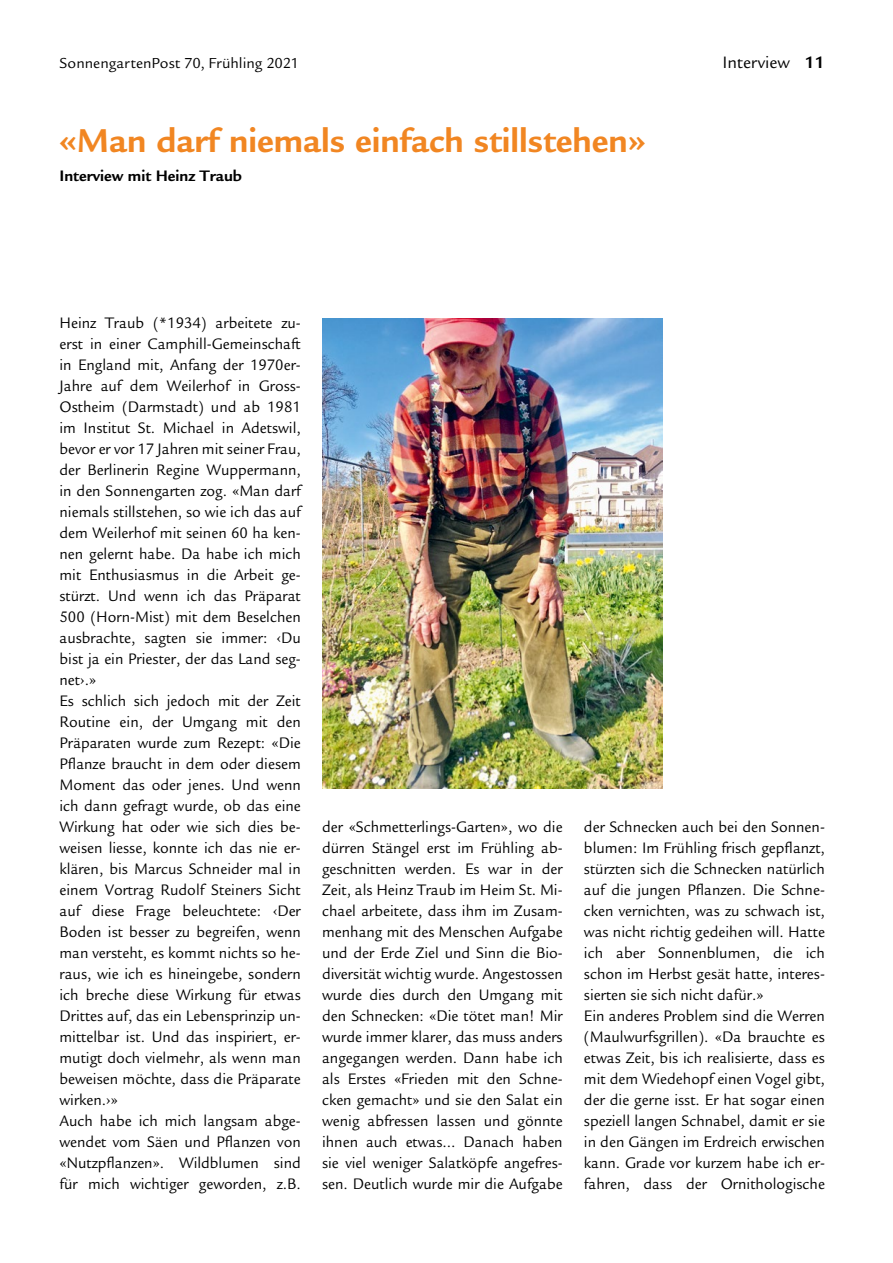
<style>
.page{position:relative;width:893px;height:1263px;background:#fff}
.page>*{position:absolute;margin:0;border:0;box-sizing:border-box;transform-origin:0 0}
.t1{font:700 36px "Legacy Sans Std";color:#f18622}
.t2{font:18px "Legacy Sans";color:#000}
.t3{font:16.5px/21px "Legacy Sans Std";color:#000;scale:.95 1}
.t4{font:700 16.5px "Legacy Sans";color:#000}
.t5{font:15.75px "Legacy Sans Std";color:#000}
.s1{font-family:"Legacy Sans Std";font-weight:700}
</style>
<div class="page">
<img style="left:322px;top:319px;width:340px;height:470px">
<p class="t5" style="left:60px;top:55px;width:241px">SonnengartenPost 70, Frühling 2021</p>
<p class="t2" style="left:722px;top:53px;width:104px">Interview <span class="s1">11</span></p>
<h1 class="t1" style="left:59px;top:120px;width:589px">«Man darf niemals einfach stillstehen»</h1>
<p class="t4" style="left:60px;top:167px;width:184px">Interview mit Heinz Traub</p>
<p class="t3" style="left:60px;top:313px;width:256px">Heinz Traub (*1934) arbeitete zu&shy;erst in einer Camphill-Gemeinschaft in England mit, Anfang der 1970er-Jahre auf dem Weilerhof in Gross-Ostheim (Darmstadt) und ab 1981 im Institut St. Michael in Adetswil, bevor er vor 17 Jahren mit seiner Frau, der Berlinerin Regine Wuppermann, in den Sonnengarten zog. «Man darf niemals stillstehen, so wie ich das auf dem Weilerhof mit seinen 60 ha ken&shy;nen gelernt habe. Da habe ich mich mit Enthusiasmus in die Arbeit ge&shy;stürzt. Und wenn ich das Präparat 500 (Horn-Mist) mit dem Beselchen ausbrachte, sagten sie immer: ‹Du bist ja ein Priester, der das Land seg&shy;net›.»<br>Es schlich sich jedoch mit der Zeit Routine ein, der Umgang mit den Präparaten wurde zum Rezept: «Die Pflanze braucht in dem oder diesem Moment das oder jenes. Und wenn ich dann gefragt wurde, ob das eine Wirkung hat oder wie sich dies be&shy;weisen liesse, konnte ich das nie er&shy;klären, bis Marcus Schneider mal in einem Vortrag Rudolf Steiners Sicht auf diese Frage beleuchtete: ‹Der Boden ist besser zu begreifen, wenn man versteht, es kommt nichts so he&shy;raus, wie ich es hineingebe, sondern ich breche diese Wirkung für etwas Drittes auf, das ein Lebensprinzip un&shy;mittelbar ist. Und das inspiriert, er&shy;mutigt doch vielmehr, als wenn man beweisen möchte, dass die Präparate wirken.›»<br>Auch habe ich mich langsam abge&shy;wendet vom Säen und Pflanzen von «Nutzpflanzen». Wildblumen sind für mich wichtiger geworden, z.B.</p>
<p class="t3" style="left:322px;top:817px;width:255px;text-align:justify">der «Schmetterlings-Garten», wo die dürren Stängel erst im Frühling ab&shy;geschnitten werden. Es war in der Zeit, als Heinz Traub im Heim St. Mi&shy;chael arbeitete, dass ihm im Zusam&shy;menhang mit des Menschen Aufgabe und der Erde Ziel und Sinn die Bio&shy;diversität wichtig wurde. Angestossen wurde dies durch den Umgang mit den Schnecken: «Die tötet man! Mir wurde immer klarer, das muss anders angegangen werden. Dann habe ich als Erstes «Frieden mit den Schne&shy;cken gemacht» und sie den Salat ein wenig abfressen lassen und gönnte ihnen auch etwas… Danach haben sie viel weniger Salatköpfe angefres&shy;sen. Deutlich wurde mir die Aufgabe</p>
<p class="t3" style="left:584px;top:817px;width:255px">der Schnecken auch bei den Sonnen&shy;blumen: Im Frühling frisch gepflanzt, stürzten sich die Schnecken natürlich auf die jungen Pflanzen. Die Schne&shy;cken vernichten, was zu schwach ist, was nicht richtig gedeihen will. Hatte ich aber Sonnenblumen, die ich schon im Herbst gesät hatte, interes&shy;sierten sie sich nicht dafür.»<br>Ein anderes Problem sind die Werren (Maulwurfsgrillen). «Da brauchte es etwas Zeit, bis ich realisierte, dass es mit dem Wiedehopf einen Vogel gibt, der die gerne isst. Er hat sogar einen speziell langen Schnabel, damit er sie in den Gängen im Erdreich erwischen kann. Grade vor kurzem habe ich er&shy;fahren, dass der Ornithologische</p>
</div>
